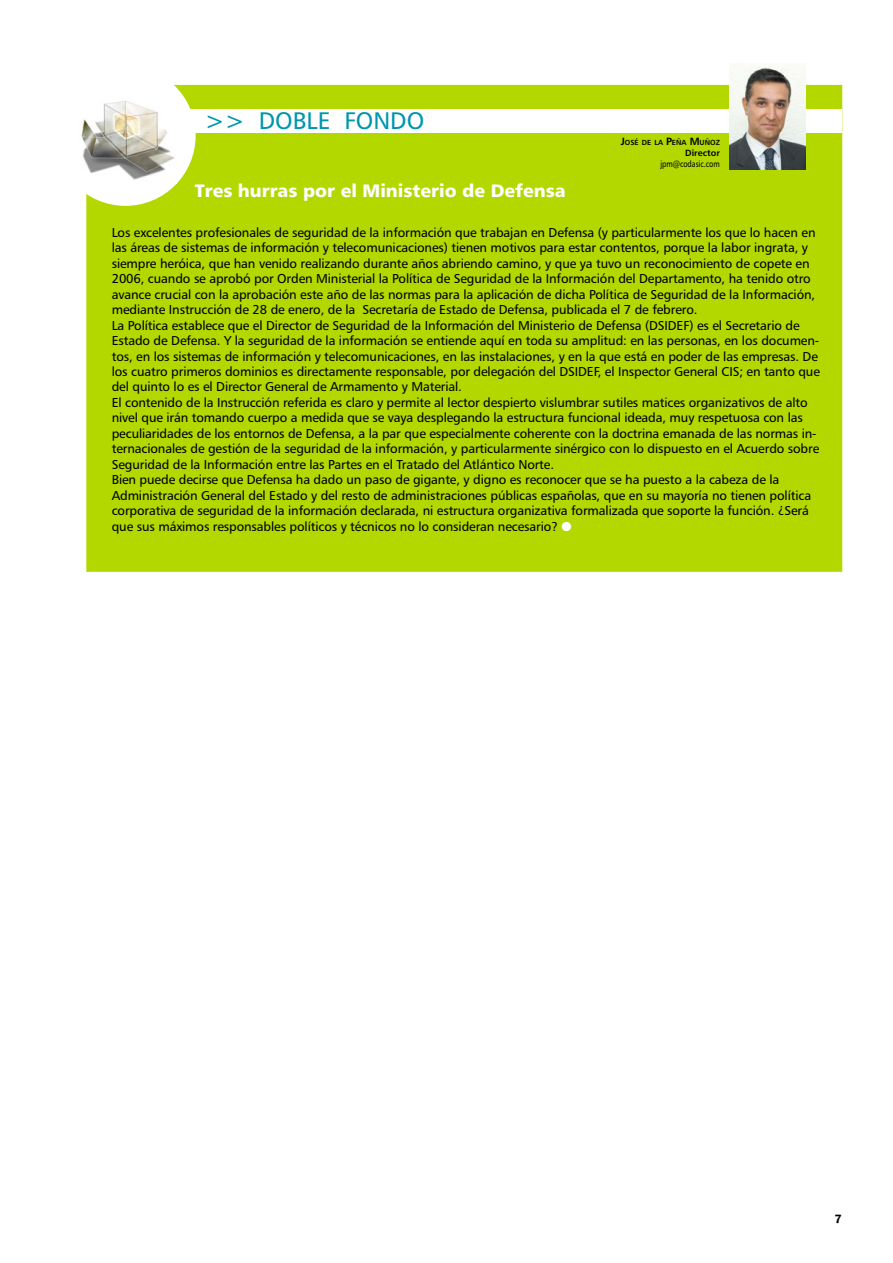
<style>
.page{position:relative;width:893px;height:1263px;background:#fff}
.page>*{position:absolute;margin:0;border:0;box-sizing:border-box;transform-origin:0 0}
.t1{font:24px "Humanist 777 BT Roman B";color:#0096ae}
.DF_titulo{font:18px "Humanist 777 BT Black B";color:#fff}
.DF_texto{font:12.9px/15.5px "Humanist 777 BT Roman B";letter-spacing:-.01em;color:#000}
.t2{font:600 12px "Franklin Gothic IT Cby BT";color:#000}
.t3{font:9px "Humanist 777 BT Roman B";color:#000;scale:.8 1}
.t4{font:9px "Humanist 777 BT Bold B";color:#000}
.t5{font:7.35px "Humanist 777 BT Bold B";color:#000}
.s1{font-size:10.5px}
</style>
<div class="page">
<div style="left:87px;top:85px;width:755px;height:486px;background:#b3d800"></div>
<div style="left:55px;top:66px;width:141px;height:140px;background:#fff;border-radius:50%"></div>
<img style="left:81px;top:100px;width:94px;height:80px">
<div style="left:167px;top:109px;width:675px;height:23px;background:#fff"></div>
<img style="left:729px;top:64px;width:76px;height:105px">
<p class="t1" style="left:205px;top:105px;width:221px">&gt;&gt; DOBLE FONDO</p>
<p class="DF_titulo" style="left:195px;top:180px;width:372px">Tres hurras por el Ministerio de Defensa</p>
<p class="t5" style="left:621px;top:138px;width:101px"><span class="s1">J</span>OSÉ DE LA <span class="s1">P</span>EÑA <span class="s1">M</span>UÑOZ</p>
<p class="t4" style="left:685px;top:147px;width:36px">Director</p>
<p class="t3" style="left:660px;top:158px;width:76px">jpm@codasic.com</p>
<p class="DF_texto" style="left:112px;top:224px;width:705px">Los excelentes profesionales de seguridad de la información que trabajan en Defensa (y particularmente los que lo hacen en las áreas de sistemas de información y telecomunicaciones) tienen motivos para estar contentos, porque la labor ingrata, y siempre heróica, que han venido realizando durante años abriendo camino, y que ya tuvo un reconocimiento de copete en 2006, cuando se aprobó por Orden Ministerial la Política de Seguridad de la Información del Departamento, ha tenido otro avance crucial con la aprobación este año de las normas para la aplicación de dicha Política de Seguridad de la Información, mediante Instrucción de 28 de enero, de la Secretaría de Estado de Defensa, publicada el 7 de febrero.</p>
<p class="DF_texto" style="left:112px;top:317px;width:710px">La Política establece que el Director de Seguridad de la Información del Ministerio de Defensa (DSIDEF) es el Secretario de Estado de Defensa. Y la seguridad de la información se entiende aquí en toda su amplitud: en las personas, en los documen&shy;tos, en los sistemas de información y telecomunicaciones, en las instalaciones, y en la que está en poder de las empresas. De los cuatro primeros dominios es directamente responsable, por delegación del DSIDEF, el Inspector General CIS; en tanto que del quinto lo es el Director General de Armamento y Material.</p>
<p class="DF_texto" style="left:112px;top:394px;width:709px">El contenido de la Instrucción referida es claro y permite al lector despierto vislumbrar sutiles matices organizativos de alto nivel que irán tomando cuerpo a medida que se vaya desplegando la estructura funcional ideada, muy respetuosa con las peculiaridades de los entornos de Defensa, a la par que especialmente coherente con la doctrina emanada de las normas in&shy;ternacionales de gestión de la seguridad de la información, y particularmente sinérgico con lo dispuesto en el Acuerdo sobre Seguridad de la Información entre las Partes en el Tratado del Atlántico Norte.</p>
<p class="DF_texto" style="left:112px;top:472px;width:701px">Bien puede decirse que Defensa ha dado un paso de gigante, y digno es reconocer que se ha puesto a la cabeza de la Administración General del Estado y del resto de administraciones públicas españolas, que en su mayoría no tienen política corporativa de seguridad de la información declarada, ni estructura organizativa formalizada que soporte la función. ¿Será que sus máximos responsables políticos y técnicos no lo consideran necesario?</p>
<p class="t2" style="left:835px;top:1211px;width:9px">7</p>
</div>
